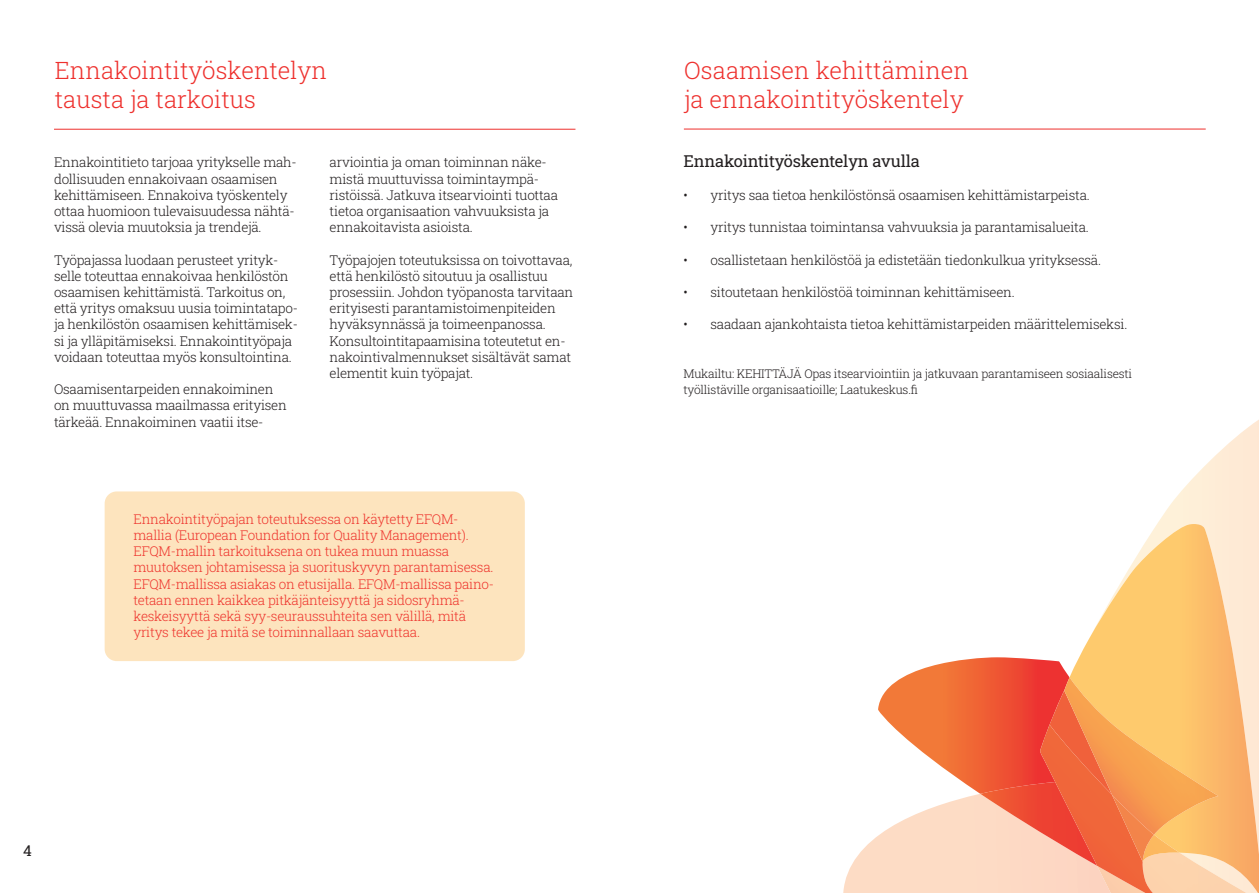
<style>
.page{position:relative;width:1259px;height:893px;background:#fff}
.page>*{position:absolute;margin:0;border:0;box-sizing:border-box;transform-origin:0 0}
.t1{font:300 24px/28.8px "Roboto Slab";color:#ee302d}
.t2{font:16.5px "Roboto Slab";letter-spacing:-.01em;color:#231f20}
.t3{font:15px "Roboto Slab";color:#231f20}
.t4{font:300 13.5px/16.2px "Roboto Slab";letter-spacing:-.02em;color:#231f20}
.t5{font:300 13.5px/16.2px "Roboto Slab";letter-spacing:-.02em;color:#ee342d}
.t6{font:300 12px/16.2px "Roboto Slab";letter-spacing:-.02em;color:#231f20}
</style>
<div class="page">
<div style="left:105px;top:491px;width:420px;height:170px;background:#fde4be;border-radius:12px"></div>
<hr style="left:54px;top:129px;width:521px;height:1px;background:#ee302d">
<hr style="left:684px;top:129px;width:521px;height:1px;background:#ee302d">
<img style="left:878px;top:657px;width:186px;height:137px">
<img style="left:1064px;top:669px;width:4px;height:8px">
<img style="left:1157px;top:420px;width:102px;height:104px">
<img style="left:1068px;top:524px;width:191px;height:369px">
<img style="left:1045px;top:689px;width:19px;height:36px">
<img style="left:1064px;top:677px;width:154px;height:118px">
<img style="left:843px;top:794px;width:197px;height:99px">
<img style="left:980px;top:782px;width:60px;height:84px">
<img style="left:1152px;top:795px;width:94px;height:98px">
<img style="left:1040px;top:725px;width:112px;height:168px">
<img style="left:1154px;top:835px;width:25px;height:27px">
<img style="left:1112px;top:795px;width:42px;height:67px">
<img style="left:1097px;top:866px;width:13px;height:27px">
<img style="left:1085px;top:842px;width:12px;height:24px">
<h1 class="t1" style="left:55px;top:55px;width:274px">Ennakointityöskentelyn tausta ja tarkoitus</h1>
<p class="t4" style="left:54px;top:154px;width:244px">Ennakointitieto tarjoaa yritykselle mah&shy;dollisuuden ennakoivaan osaamisen kehittämiseen. Ennakoiva työskentely ottaa huomioon tulevaisuudessa nähtä&shy;vissä olevia muutoksia ja trendejä.</p>
<p class="t4" style="left:54px;top:251px;width:245px">Työpajassa luodaan perusteet yrityk&shy;selle toteuttaa ennakoivaa henkilöstön osaamisen kehittämistä. Tarkoitus on, että yritys omaksuu uusia toimintatapo&shy;ja henkilöstön osaamisen kehittämisek&shy;si ja ylläpitämiseksi. Ennakointityöpaja voidaan toteuttaa myös konsultointina.</p>
<p class="t4" style="left:54px;top:381px;width:234px">Osaamisentarpeiden ennakoiminen on muuttuvassa maailmassa erityisen tärkeää. Ennakoiminen vaatii itse-</p>
<p class="t4" style="left:330px;top:154px;width:230px">arviointia ja oman toiminnan näke&shy;mistä muuttuvissa toimintaympä&shy;ristöissä. Jatkuva itsearviointi tuottaa tietoa organisaation vahvuuksista ja ennakoitavista asioista.</p>
<p class="t4" style="left:330px;top:251px;width:245px">Työpajojen toteutuksissa on toivottavaa, että henkilöstö sitoutuu ja osallistuu prosessiin. Johdon työpanosta tarvitaan erityisesti parantamistoimenpiteiden hyväksynnässä ja toimeenpanossa.<br>Konsultointitapaamisina toteutetut en&shy;nakointivalmennukset sisältävät samat elementit kuin työpajat.</p>
<p class="t5" style="left:133px;top:510px;width:361px">Ennakointityöpajan toteutuksessa on käytetty EFQM&shy;mallia (European Foundation for Quality Management).<br>EFQM-mallin tarkoituksena on tukea muun muassa muutoksen johtamisessa ja suorituskyvyn parantamisessa.<br>EFQM-mallissa asiakas on etusijalla. EFQM-mallissa paino&shy;tetaan ennen kaikkea pitkäjänteisyyttä ja sidosryhmä&shy;keskeisyyttä sekä syy-seuraussuhteita sen välillä, mitä yritys tekee ja mitä se toiminnallaan saavuttaa.</p>
<p class="t3" style="left:23px;top:840px;width:10px">4</p>
<h1 class="t1" style="left:684px;top:55px;width:286px">Osaamisen kehittäminen ja ennakointityöskentely</h1>
<p class="t2" style="left:683px;top:150px;width:238px">Ennakointityöskentelyn avulla</p>
<p class="t4" style="left:683px;top:186px;width:408px">• yritys saa tietoa henkilöstönsä osaamisen kehittämistarpeista.</p>
<p class="t4" style="left:683px;top:219px;width:407px">• yritys tunnistaa toimintansa vahvuuksia ja parantamisalueita.</p>
<p class="t4" style="left:683px;top:251px;width:419px">• osallistetaan henkilöstöä ja edistetään tiedonkulkua yrityksessä.</p>
<p class="t4" style="left:683px;top:284px;width:333px">• sitoutetaan henkilöstöä toiminnan kehittämiseen.</p>
<p class="t4" style="left:683px;top:316px;width:445px">• saadaan ajankohtaista tietoa kehittämistarpeiden määrittelemiseksi.</p>
<p class="t6" style="left:683px;top:365px;width:450px">Mukailtu: KEHITTÄJÄ Opas itsearviointiin ja jatkuvaan parantamiseen sosiaalisesti työllistäville organisaatioille; Laatukeskus.fi</p>
</div>
